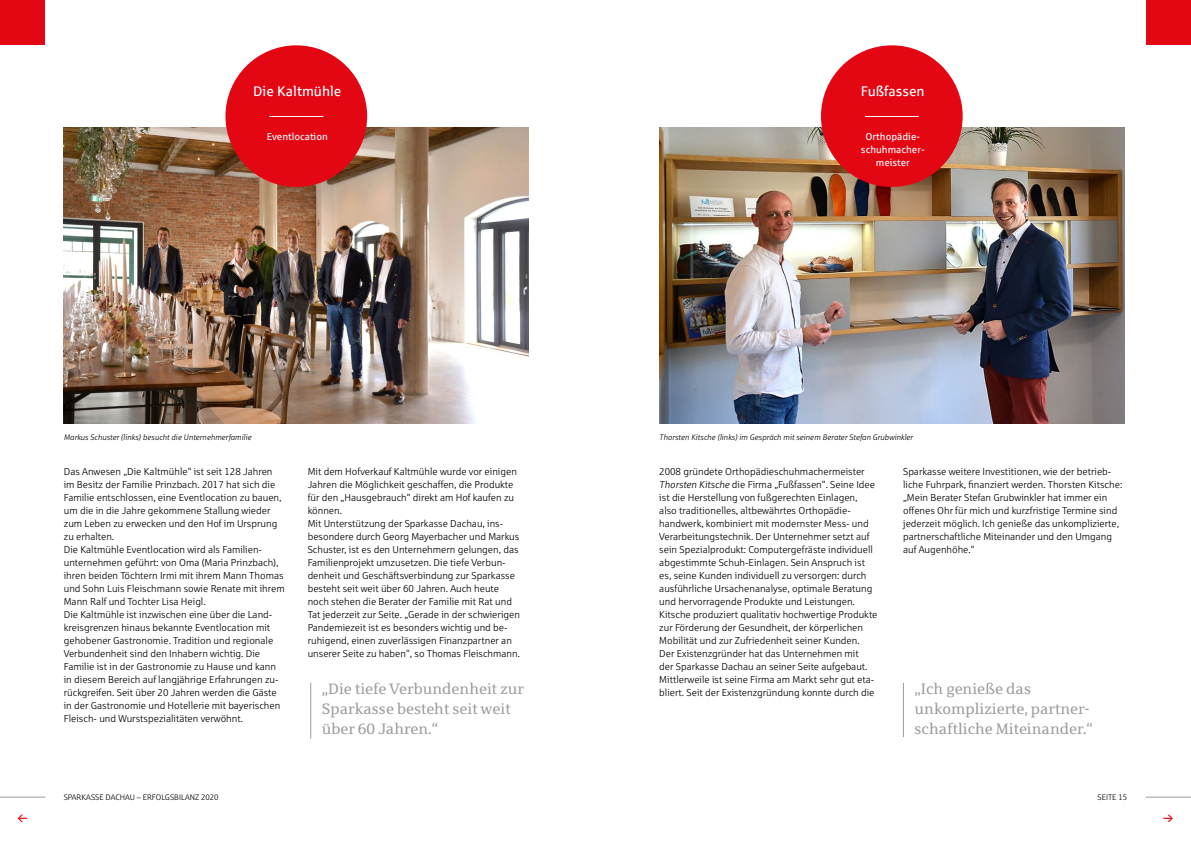
<style>
.page{position:relative;width:1191px;height:842px;background:#fff}
.page>*{position:absolute;margin:0;border:0;box-sizing:border-box;transform-origin:0 0}
.t1{font:15px/20px "Sparkasse Serif";color:#9d9d9c}
.t2{font:14px "Sparkasse Rg";color:#fff}
.t3{font:10px/13px "Sparkasse Lt";color:#000}
.t4{font:10px/13px "Sparkasse Rg";color:#fff;text-align:center}
.t5{font:italic 8px "Sparkasse Lt";color:#000}
.t6{font:8px "Sparkasse Lt";color:#000}
.s1{font-style:italic}
</style>
<div class="page">
<div style="left:1145px;top:0;width:46px;height:45px;background:#e30613"></div>
<hr style="left:1145px;top:797px;width:46px;height:1px;background:#9d9d9c">
<div style="left:0;top:0;width:45px;height:45px;background:#e30613"></div>
<hr style="left:0;top:797px;width:45px;height:1px;background:#9d9d9c">
<img style="left:64px;top:127px;width:465px;height:296px">
<hr style="left:310px;top:683px;width:1px;height:55px;background:#9d9d9c">
<div style="left:225px;top:45px;width:142px;height:142px;background:#e30613;border-radius:50%"></div>
<hr style="left:269px;top:116px;width:54px;height:1px;background:#fff">
<img style="left:659px;top:127px;width:465px;height:296px">
<hr style="left:903px;top:683px;width:1px;height:54px;background:#9d9d9c">
<div style="left:821px;top:45px;width:141px;height:142px;background:#e30613;border-radius:50%"></div>
<hr style="left:865px;top:116px;width:53px;height:1px;background:#fff">
<h2 class="t2" style="left:253px;top:83px;width:90px">Die Kaltmühle</h2>
<p class="t4" style="left:267px;top:130px;width:63px">Eventlocation</p>
<p class="t5" style="left:64px;top:433px;width:189px">Markus Schuster (links) besucht die Unternehmerfamilie</p>
<p class="t3" style="left:64px;top:465px;width:222px">Das Anwesen „Die Kaltmühle“ ist seit 128 Jahren im Besitz der Familie Prinzbach. 2017 hat sich die Familie entschlossen, eine Eventlocation zu bauen, um die in die Jahre gekommene Stallung wieder zum Leben zu erwecken und den Hof im Ursprung zu erhalten.<br>Die Kaltmühle Eventlocation wird als Familien&shy;unternehmen geführt: von Oma (Maria Prinzbach), ihren beiden Töchtern Irmi mit ihrem Mann Thomas und Sohn Luis Fleischmann sowie Renate mit ihrem Mann Ralf und Tochter Lisa Heigl.<br>Die Kaltmühle ist inzwischen eine über die Land&shy;kreisgrenzen hinaus bekannte Eventlocation mit gehobener Gastronomie. Tradition und regionale Verbundenheit sind den Inhabern wichtig. Die Familie ist in der Gastronomie zu Hause und kann in diesem Bereich auf langjährige Erfahrungen zu&shy;rückgreifen. Seit über 20 Jahren werden die Gäste in der Gastronomie und Hotellerie mit bayerischen Fleisch- und Wurstspezialitäten verwöhnt.</p>
<p class="t3" style="left:308px;top:465px;width:214px">Mit dem Hofverkauf Kaltmühle wurde vor einigen Jahren die Möglichkeit geschaffen, die Produkte für den „Hausgebrauch“ direkt am Hof kaufen zu können.<br>Mit Unterstützung der Sparkasse Dachau, ins&shy;besondere durch Georg Mayerbacher und Markus Schuster, ist es den Unternehmern gelungen, das Familienprojekt umzusetzen. Die tiefe Verbun&shy;denheit und Geschäftsverbindung zur Sparkasse besteht seit weit über 60 Jahren. Auch heute noch stehen die Berater der Familie mit Rat und Tat jederzeit zur Seite. „Gerade in der schwierigen Pandemiezeit ist es besonders wichtig und be&shy;ruhigend, einen zuverlässigen Finanzpartner an unserer Seite zu haben“, so Thomas Fleischmann.</p>
<h1 class="t1" style="left:322px;top:679px;width:204px">„Die tiefe Verbundenheit zur<br>Sparkasse besteht seit weit über 60 Jahren.“</h1>
<h2 class="t2" style="left:861px;top:83px;width:65px">Fußfassen</h2>
<p class="t4" style="left:861px;top:130px;width:65px">Orthopädie&shy;schuhmacher&shy;meister</p>
<p class="t5" style="left:659px;top:433px;width:255px">Thorsten Kitsche (links) im Gespräch mit seinem Berater Stefan Grubwinkler</p>
<p class="t3" style="left:659px;top:465px;width:220px">2008 gründete Orthopädieschuhmachermeister <span class="s1">Thorsten Kitsche</span> die Firma „Fußfassen“. Seine Idee ist die Herstellung von fußgerechten Einlagen, also traditionelles, altbewährtes Orthopädie&shy;handwerk, kombiniert mit modernster Mess- und Verarbeitungstechnik. Der Unternehmer setzt auf sein Spezialprodukt: Computergefräste individuell abgestimmte Schuh-Einlagen. Sein Anspruch ist es, seine Kunden individuell zu versorgen: durch ausführliche Ursachenanalyse, optimale Beratung und hervorragende Produkte und Leistungen.<br>Kitsche produziert qualitativ hochwertige Produkte zur Förderung der Gesundheit, der körperlichen Mobilität und zur Zufriedenheit seiner Kunden.<br>Der Existenzgründer hat das Unternehmen mit<br>der Sparkasse Dachau an seiner Seite aufgebaut.<br>Mittlerweile ist seine Firma am Markt sehr gut eta&shy;bliert. Seit der Existenzgründung konnte durch die</p>
<p class="t3" style="left:903px;top:465px;width:221px">Sparkasse weitere Investitionen, wie der betrieb&shy;liche Fuhrpark, finanziert werden. Thorsten Kitsche: „Mein Berater Stefan Grubwinkler hat immer ein offenes Ohr für mich und kurzfristige Termine sind jederzeit möglich. Ich genieße das unkomplizierte, partnerschaftliche Miteinander und den Umgang auf Augenhöhe.“</p>
<h1 class="t1" style="left:914px;top:679px;width:180px">„Ich genieße das unkomplizierte, partner&shy;schaftliche Miteinander.“</h1>
<p class="t6" style="left:64px;top:792px;width:156px">SPARKASSE DACHAU – ERFOLGSBILANZ 2020</p>
<p class="t6" style="left:1097px;top:792px;width:31px">SEITE 15</p>
</div>
